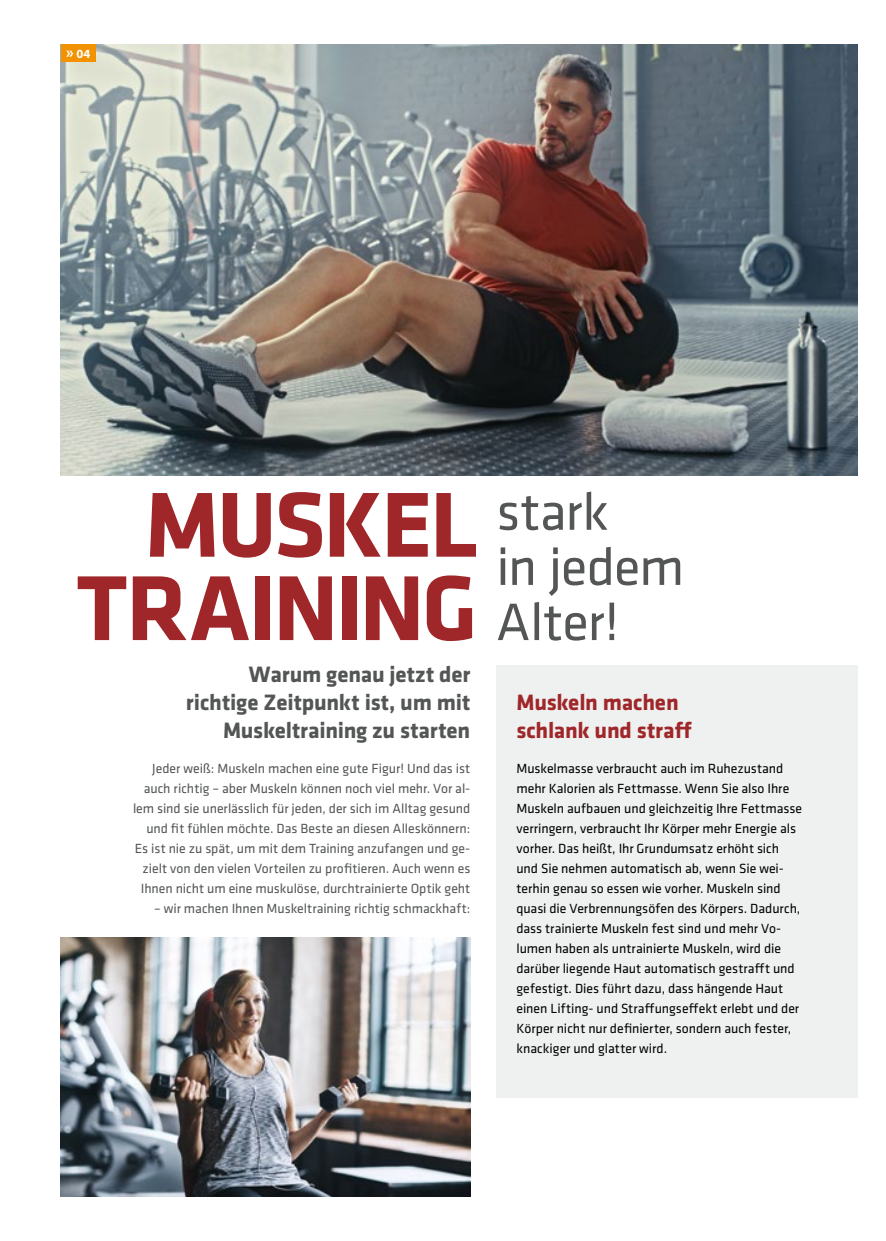
<style>
.page{position:relative;width:886px;height:1241px;background:#fff}
.page>*{position:absolute;margin:0;border:0;box-sizing:border-box;transform-origin:0 0}
.t1{font:700 95.5px/83.4px "Klavika Basic";letter-spacing:-.025em;color:#9f272a;text-align:right}
.t2{font:54.62px/55.1px "Klavika Basic";letter-spacing:-.015em;color:#545656}
.t3{font:700 23px/27.6px "Klavika Basic";letter-spacing:-.01em;color:#545656;text-align:right}
.t4{font:700 23px/27.6px "Klavika Basic";letter-spacing:-.01em;color:#9f272a}
.t5{font:13.75px/20px "Klavika Basic";letter-spacing:-.005em;color:#000}
.t6{font:13.75px/20px "Klavika Basic";letter-spacing:-.005em;color:#545656;text-align:right}
.t7{font:700 12.5px "Myriad Pro";color:#fff}
.s1{font-size:16.25px}
</style>
<div class="page">
<img style="left:60px;top:44px;width:797px;height:431px">
<div style="left:61px;top:44px;width:34px;height:18px;background:#f39200"></div>
<div style="left:496px;top:664px;width:361px;height:433px;background:#eff0f0"></div>
<img style="left:60px;top:937px;width:410px;height:259px">
<p class="t7" style="left:66px;top:45px;width:26px"><span class="s1">»</span> 04</p>
<h1 class="t1" style="left:77px;top:479px;width:403px">MUSKEL<br>TRAINING</h1>
<h2 class="t2" style="left:496px;top:482px;width:190px">stark<br>in jedem<br>Alter!</h2>
<h3 class="t3" style="left:186px;top:659px;width:286px">Warum genau jetzt der richtige Zeitpunkt ist, um mit<br>Muskeltraining zu starten</h3>
<p class="t6" style="left:133px;top:757px;width:339px">Jeder weiß: Muskeln machen eine gute Figur! Und das ist auch richtig – aber Muskeln können noch viel mehr. Vor al&shy;lem sind sie unerlässlich für jeden, der sich im Alltag gesund und fit fühlen möchte. Das Beste an diesen Alleskönnern:<br>Es ist nie zu spät, um mit dem Training anzufangen und ge&shy;zielt von den vielen Vorteilen zu profitieren. Auch wenn es Ihnen nicht um eine muskulöse, durchtrainierte Optik geht</p>
<p class="t6" style="left:154px;top:897px;width:318px">– wir machen Ihnen Muskeltraining richtig schmackhaft:</p>
<h3 class="t4" style="left:516px;top:687px;width:177px">Muskeln machen schlank und straff</h3>
<p class="t5" style="left:516px;top:757px;width:287px">Muskelmasse verbraucht auch im Ruhezustand mehr Kalorien als Fettmasse. Wenn Sie also Ihre Muskeln aufbauen und gleichzeitig Ihre Fettmasse verringern, verbraucht Ihr Körper mehr Energie als vorher. Das heißt, Ihr Grundumsatz erhöht sich und Sie nehmen automatisch ab, wenn Sie wei&shy;terhin genau so essen wie vorher. Muskeln sind quasi die Verbrennungsöfen des Körpers. Dadurch, dass trainierte Muskeln fest sind und mehr Vo&shy;lumen haben als untrainierte Muskeln, wird die darüber liegende Haut automatisch gestrafft und gefestigt. Dies führt dazu, dass hängende Haut einen Lifting- und Straffungseffekt erlebt und der Körper nicht nur definierter, sondern auch fester, knackiger und glatter wird.</p>
</div>
